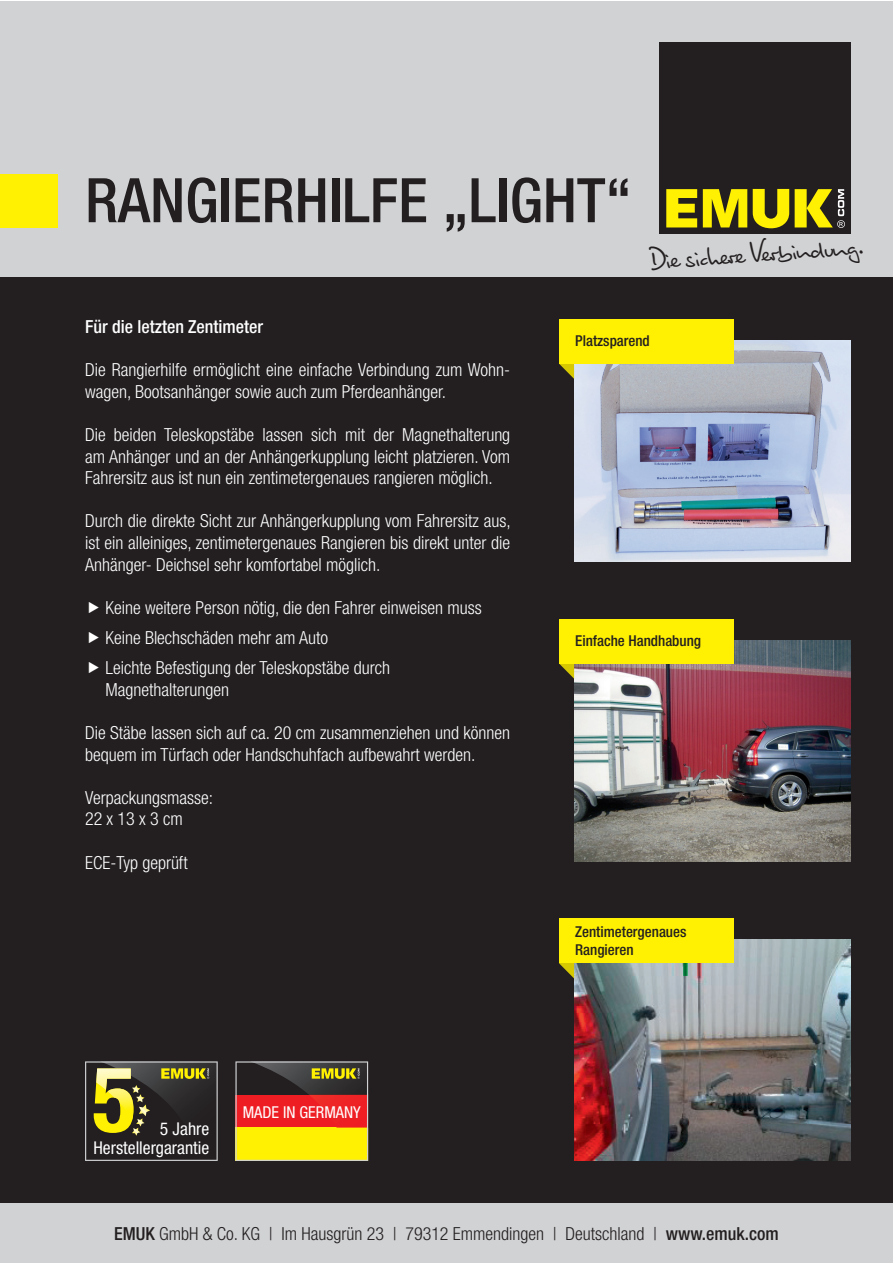
<style>
.page{position:relative;width:893px;height:1263px;background:#fff}
.page>*{position:absolute;margin:0;border:0;box-sizing:border-box;transform-origin:0 0}
.t1{font:500 condensed 61.5px "Helvetica Neue";color:#231f20}
.t2{font:30px "Brouet Handwriting";color:#231f20}
.t3{font:300 condensed 18px/21.6px "Helvetica Neue";color:#fff}
.t4{font:300 condensed 18px "Helvetica Neue";color:#231f20}
.t5{font:500 condensed 18px "Helvetica Neue";color:#fff}
.t6{font:condensed 17.7px/19.2px "Helvetica Neue";color:#fff;text-align:right}
.t7{font:condensed 16.35px "Helvetica Neue";color:#fff}
.t8{font:500 condensed 15px/18px "Helvetica Neue";color:#231f20}
.s1{font-weight:500}
</style>
<div class="page">
<div style="left:0;top:1px;width:892px;height:1262px;background:#231f20"></div>
<div style="left:0;top:1px;width:892px;height:275px;background:#d1d2d4"></div>
<div style="left:659px;top:43px;width:191px;height:191px;background:#231f20"></div>
<svg style="left:666px;top:189px;width:31px;height:38px"></svg>
<svg style="left:753px;top:189px;width:36px;height:39px"></svg>
<svg style="left:703px;top:189px;width:44px;height:38px"></svg>
<svg style="left:795px;top:189px;width:50px;height:39px"></svg>
<svg style="left:85px;top:1061px;width:133px;height:100px"></svg>
<div style="left:0;top:174px;width:57px;height:53px;background:#fff101"></div>
<img style="left:574px;top:340px;width:276px;height:221px">
<svg style="left:559px;top:364px;width:15px;height:15px"></svg>
<div style="left:559px;top:319px;width:174px;height:45px;background:#fff101"></div>
<img style="left:574px;top:640px;width:276px;height:221px">
<svg style="left:559px;top:663px;width:15px;height:16px"></svg>
<div style="left:559px;top:619px;width:174px;height:44px;background:#fff101"></div>
<img style="left:574px;top:940px;width:276px;height:221px">
<svg style="left:559px;top:963px;width:15px;height:15px"></svg>
<div style="left:559px;top:918px;width:174px;height:45px;background:#fff101"></div>
<div style="left:0;top:1203px;width:892px;height:60px;background:#d1d2d4"></div>
<svg style="left:235px;top:1061px;width:133px;height:100px"></svg>
<h1 class="t1" style="left:85px;top:164px;width:548px">RANGIERHILFE „LIGHT“</h1>
<h2 class="t2" style="left:648px;top:240px;width:219px;rotate:-4deg">Die sichere Verbindung.</h2>
<p class="t5" style="left:85px;top:316px;width:180px">Für die letzten Zentimeter</p>
<p class="t3" style="left:85px;top:359px;width:427px">Die Rangierhilfe ermöglicht eine einfache Verbindung zum Wohn&shy;wagen, Bootsanhänger sowie auch zum Pferdeanhänger.</p>
<p class="t3" style="left:85px;top:424px;width:427px;text-align:justify">Die beiden Teleskopstäbe lassen sich mit der Magnethalterung am Anhänger und an der Anhängerkupplung leicht platzieren. Vom Fahrersitz aus ist nun ein zentimetergenaues rangieren möglich.</p>
<p class="t3" style="left:85px;top:510px;width:427px;text-align:justify">Durch die direkte Sicht zur Anhängerkupplung vom Fahrersitz aus, ist ein alleiniges, zentimetergenaues Rangieren bis direkt unter die Anhänger- Deichsel sehr komfortabel möglich.</p>
<p class="t3" style="left:105px;top:592px;width:378px;line-height:30.2px">Keine weitere Person nötig, die den Fahrer einweisen muss<br>Keine Blechschäden mehr am Auto<br>Leichte Befestigung der Teleskopstäbe durch</p>
<p class="t3" style="left:105px;top:678px;width:125px">Magnethalterungen</p>
<p class="t3" style="left:85px;top:721px;width:427px">Die Stäbe lassen sich auf ca. 20 cm zusammenziehen und können bequem im Türfach oder Handschuhfach aufbewahrt werden.</p>
<p class="t3" style="left:85px;top:786px;width:129px">Verpackungsmasse:<br>22 x 13 x 3 cm</p>
<p class="t3" style="left:85px;top:851px;width:104px">ECE-Typ geprüft</p>
<p class="t6" style="left:93px;top:1119px;width:117px">5 Jahre<br>Herstellergarantie</p>
<p class="t7" style="left:243px;top:1102px;width:119px">MADE IN GERMANY</p>
<p class="t8" style="left:575px;top:332px;width:76px">Platzsparend</p>
<p class="t8" style="left:575px;top:631px;width:127px">Einfache Handhabung</p>
<p class="t8" style="left:575px;top:922px;width:113px">Zentimetergenaues<br>Rangieren</p>
<p class="t4" style="left:114px;top:1223px;width:666px"><span class="s1">EMUK</span> GmbH &amp; Co. KG | Im Hausgrün 23 | 79312 Emmendingen | Deutschland | <span class="s1">www.emuk.com</span></p>
</div>
